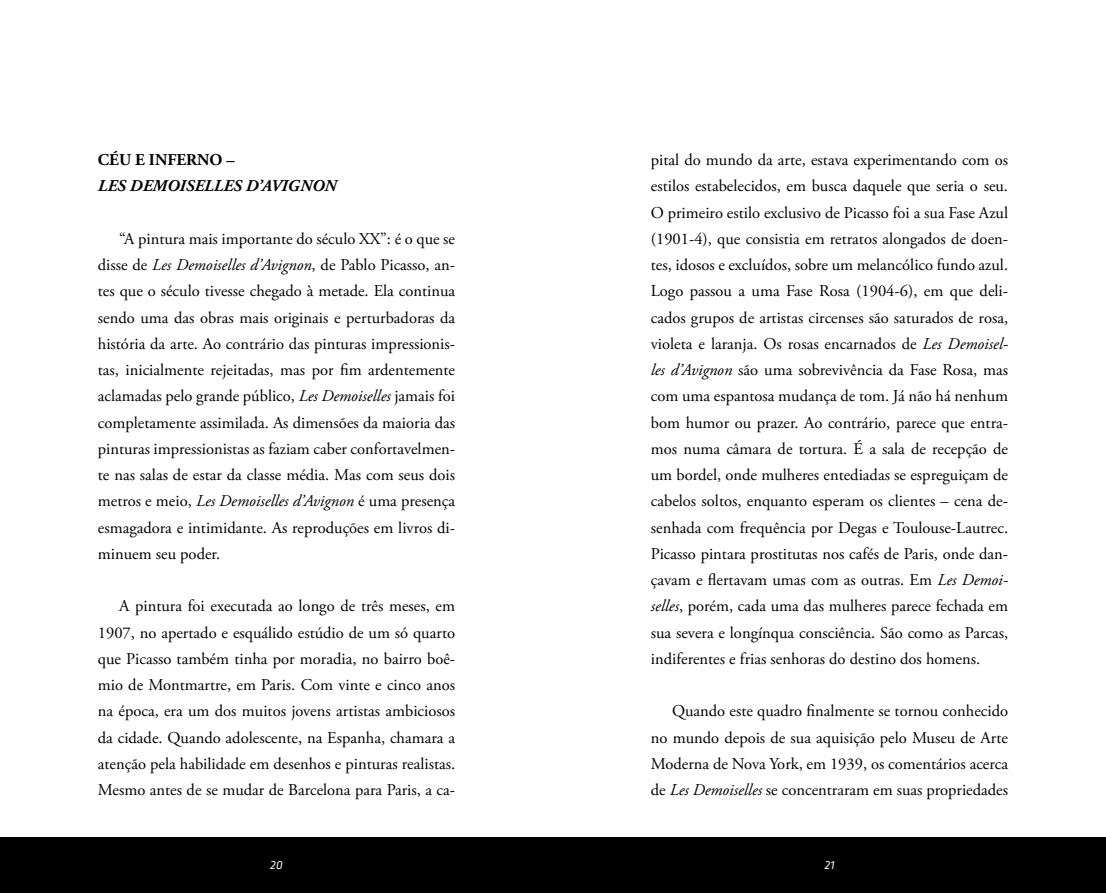
<style>
.page{position:relative;width:1106px;height:893px;background:#fff}
.page>*{position:absolute;margin:0;border:0;box-sizing:border-box;transform-origin:0 0}
.t1{font:16.5px/26.2px "Adobe Garamond Pro";color:#000;text-align:justify}
.t2{font:italic 700 16.5px "Adobe Garamond Pro";color:#000}
.t3{font:700 16.5px "Adobe Garamond Pro";color:#000}
.t4{font:italic 12px "Klavika";color:#fff}
.s1{font-style:italic}
</style>
<div class="page">
<div style="left:0;top:837px;width:1106px;height:56px;background:#000"></div>
<p class="t3" style="left:98px;top:150px;width:138px">CÉU E INFERNO –</p>
<p class="t2" style="left:98px;top:177px;width:240px">LES DEMOISELLES D’AVIGNON</p>
<p class="t1" style="left:98px;top:226px;width:359px;text-indent:21px">“A pintura mais importante do século XX”: é o que se disse de <span class="s1">Les Demoiselles d’Avignon</span>, de Pablo Picasso, an&shy;tes que o século tivesse chegado à metade. Ela continua sendo uma das obras mais originais e perturbadoras da história da arte. Ao contrário das pinturas impressionis&shy;tas, inicialmente rejeitadas, mas por fim ardentemente aclamadas pelo grande público, <span class="s1">Les Demoiselles</span> jamais foi completamente assimilada. As dimensões da maioria das pinturas impressionistas as faziam caber confortavelmen&shy;te nas salas de estar da classe média. Mas com seus dois metros e meio, <span class="s1">Les Demoiselles d’Avignon</span> é uma presença esmagadora e intimidante. As reproduções em livros di&shy;minuem seu poder.</p>
<p class="t1" style="left:98px;top:594px;width:359px;text-indent:21px">A pintura foi executada ao longo de três meses, em 1907, no apertado e esquálido estúdio de um só quarto que Picasso também tinha por moradia, no bairro boê&shy;mio de Montmartre, em Paris. Com vinte e cinco anos na época, era um dos muitos jovens artistas ambiciosos da cidade. Quando adolescente, na Espanha, chamara a atenção pela habilidade em desenhos e pinturas realistas.<br>Mesmo antes de se mudar de Barcelona para Paris, a ca-</p>
<p class="t1" style="left:651px;top:147px;width:359px">pital do mundo da arte, estava experimentando com os estilos estabelecidos, em busca daquele que seria o seu.<br>O primeiro estilo exclusivo de Picasso foi a sua Fase Azul (1901-4), que consistia em retratos alongados de doen&shy;tes, idosos e excluídos, sobre um melancólico fundo azul.<br>Logo passou a uma Fase Rosa (1904-6), em que deli&shy;cados grupos de artistas circenses são saturados de rosa, violeta e laranja. Os rosas encarnados de <span class="s1">Les Demoisel&shy;les d’Avignon</span> são uma sobrevivência da Fase Rosa, mas com uma espantosa mudança de tom. Já não há nenhum bom humor ou prazer. Ao contrário, parece que entra&shy;mos numa câmara de tortura. É a sala de recepção de um bordel, onde mulheres entediadas se espreguiçam de cabelos soltos, enquanto esperam os clientes – cena de&shy;senhada com frequência por Degas e Toulouse-Lautrec.<br>Picasso pintara prostitutas nos cafés de Paris, onde dan&shy;çavam e flertavam umas com as outras. Em <span class="s1">Les Demoi&shy;selles</span>, porém, cada uma das mulheres parece fechada em sua severa e longínqua consciência. São como as Parcas, indiferentes e frias senhoras do destino dos homens.</p>
<p class="t1" style="left:651px;top:698px;width:359px;text-indent:21px">Quando este quadro finalmente se tornou conhecido no mundo depois de sua aquisição pelo Museu de Arte Moderna de Nova York, em 1939, os comentários acerca de <span class="s1">Les Demoiselles</span> se concentraram em suas propriedades</p>
<p class="t4" style="left:270px;top:859px;width:14px">20</p>
<p class="t4" style="left:824px;top:859px;width:11px">21</p>
</div>
